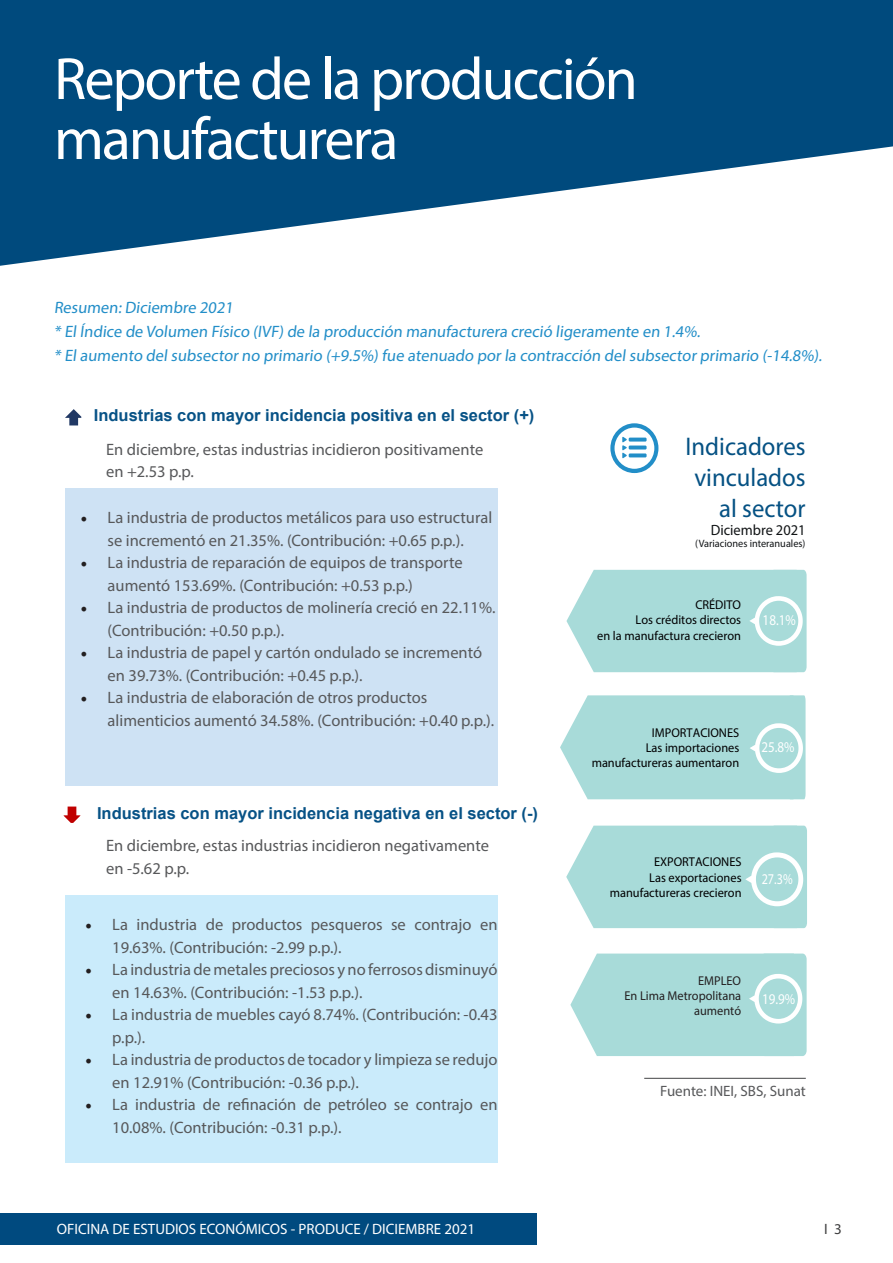
<style>
.page{position:relative;width:893px;height:1263px;background:#fff}
.page>*{position:absolute;margin:0;border:0;box-sizing:border-box;transform-origin:0 0}
.t1{font:60px/60px "Myriad Pro";letter-spacing:-.035em;color:#fff}
.t2{font:700 25.65px/30.8px "Pluto Sans Cond";color:#055183;text-align:right}
.t3{font:16.5px/22.5px "Myriad Pro";color:#57585a}
.t4{font:16.5px "Myriad Pro";color:#228ec8}
.t5{font:700 16.5px "Arial";color:#075286}
.t6{font:15px "Myriad Pro";color:#fff}
.t7{font:15px "Myriad Pro";color:#57585a}
.t8{font:15px "Myriad Pro";color:#3e3e3f}
.t9{font:700 14.85px "Pluto Sans Cond";color:#fff;scale:.87 1}
.t10{font:700 14.85px "Pluto Sans Cond";color:#111416}
.t11{font:700 14.85px "Pluto Sans Cond";color:#fff;scale:.82 1}
.t12{font:12.75px/15.3px "Pluto Sans Cond";color:#000001;text-align:right}
.t13{font:12.75px/15.3px "Pluto Sans Cond";color:#231f20;text-align:right}
.t14{font:300 10.65px "Pluto Sans Cond";color:#111416}
.s1{font-family:"Minion Pro";font-size:18px;color:#231f20}
.s2{font-weight:700}
</style>
<div class="page">
<div style="left:0;top:1213px;width:536px;height:32px;background:#004a7f"></div>
<svg style="left:0;top:0;width:893px;height:266px;fill:#004a7d"></svg>
<svg style="left:612px;top:425px;width:44px;height:46px"></svg>
<div style="left:610px;top:423px;width:48px;height:50px;border:4px solid #228ec8;border-radius:50%"></div>
<svg style="left:622px;top:437px;width:25px;height:21px"></svg>
<svg style="left:566px;top:826px;width:241px;height:102px;background:#afdedc"></svg>
<svg style="left:566px;top:570px;width:241px;height:102px;background:#afdedc"></svg>
<svg style="left:560px;top:695px;width:245px;height:104px;background:#afdedc"></svg>
<svg style="left:570px;top:953px;width:237px;height:103px;background:#b0dedc"></svg>
<hr style="left:644px;top:1078px;width:162px;height:1px;background:#57585a">
<div style="left:65px;top:488px;width:432px;height:298px;background:#cee2f4"></div>
<svg style="left:65px;top:409px;width:16px;height:16px"></svg>
<svg style="left:64px;top:806px;width:16px;height:17px"></svg>
<div style="left:66px;top:895px;width:431px;height:268px;background:#caebfb"></div>
<p class="t1" style="left:54px;top:48px;width:585px">Reporte de la producción manufacturera</p>
<p class="t4" style="left:54px;top:297px;width:183px">Resumen: Diciembre 2021</p>
<p class="t4" style="left:54px;top:321px;width:650px">* El Índice de Volumen Físico (IVF) de la producción manufacturera creció ligeramente en 1.4%.</p>
<p class="t4" style="left:54px;top:345px;width:772px">* El aumento del subsector no primario (+9.5%) fue atenuado por la contracción del subsector primario (-14.8%).</p>
<p class="t5" style="left:94px;top:404px;width:442px">Industrias con mayor incidencia positiva en el sector (+)</p>
<p class="t3" style="left:106px;top:438px;width:379px">En diciembre, estas industrias incidieron positivamente en +2.53 p.p.</p>
<p class="t3" style="left:81px;top:506px;width:413px;text-align:center"><span class="s1">•</span> La industria de productos metálicos para uso estructural se incrementó en 21.35%. (Contribución: +0.65 p.p.).</p>
<p class="t3" style="left:108px;top:551px;width:356px;text-indent:-27px"><span class="s1">•</span> La industria de reparación de equipos de transporte aumentó 153.69%. (Contribución: +0.53 p.p.)</p>
<p class="t3" style="left:108px;top:596px;width:389px;text-indent:-27px"><span class="s1">•</span> La industria de productos de molinería creció en 22.11%. (Contribución: +0.50 p.p.).</p>
<p class="t3" style="left:108px;top:641px;width:376px;text-indent:-27px"><span class="s1">•</span> La industria de papel y cartón ondulado se incrementó en 39.73%. (Contribución: +0.45 p.p.).</p>
<p class="t3" style="left:108px;top:686px;width:388px;text-indent:-27px"><span class="s1">•</span> La industria de elaboración de otros productos alimenticios aumentó 34.58%. (Contribución: +0.40 p.p.).</p>
<p class="t5" style="left:97px;top:802px;width:443px">Industrias con mayor incidencia negativa en el sector (-)</p>
<p class="t3" style="left:106px;top:834px;width:384px">En diciembre, estas industrias incidieron negativamente en -5.62 p.p.</p>
<p class="t3" style="left:112px;top:913px;width:387px;text-indent:-27px"><span class="s1">•</span> La industria de productos pesqueros se contrajo en<br>19.63%. (Contribución: -2.99 p.p.).</p>
<p class="t3" style="left:112px;top:958px;width:387px;text-indent:-27px"><span class="s1">•</span> La industria de metales preciosos y no ferrosos disminuyó en 14.63%. (Contribución: -1.53 p.p.).</p>
<p class="t3" style="left:112px;top:1003px;width:387px;text-indent:-27px"><span class="s1">•</span> La industria de muebles cayó 8.74%. (Contribución: -0.43 p.p.).</p>
<p class="t3" style="left:112px;top:1048px;width:387px;text-indent:-27px"><span class="s1">•</span> La industria de productos de tocador y limpieza se redujo en 12.91% (Contribución: -0.36 p.p.).</p>
<p class="t3" style="left:112px;top:1093px;width:387px;text-indent:-27px"><span class="s1">•</span> La industria de refinación de petróleo se contrajo en<br>10.08%. (Contribución: -0.31 p.p.).</p>
<p class="t2" style="left:685px;top:431px;width:122px">Indicadores vinculados al sector</p>
<p class="t10" style="left:711px;top:520px;width:96px">Diciembre 2021</p>
<p class="t14" style="left:695px;top:537px;width:112px">(Variaciones interanuales)</p>
<p class="t12" style="left:597px;top:597px;width:145px">CRÉDITO<br>Los créditos directos<br>en la manufactura <span class="s2">crecieron</span></p>
<p class="t9" style="left:763px;top:611px;width:40px">18.1%</p>
<p class="t12" style="left:592px;top:724px;width:149px">IMPORTACIONES<br>Las importaciones manufactureras <span class="s2">aumentaron</span></p>
<p class="t9" style="left:761px;top:738px;width:40px">25.8%</p>
<p class="t12" style="left:610px;top:854px;width:133px">EXPORTACIONES<br>Las exportaciones manufactureras <span class="s2">crecieron</span></p>
<p class="t11" style="left:762px;top:870px;width:39px">27.3%</p>
<p class="t13" style="left:624px;top:972px;width:118px">EMPLEO<br>En Lima Metropolitana <span class="s2">aumentó</span></p>
<p class="t9" style="left:762px;top:990px;width:40px">19.9%</p>
<p class="t7" style="left:660px;top:1082px;width:147px">Fuente: INEI, SBS, Sunat</p>
<p class="t6" style="left:57px;top:1220px;width:420px">OFICINA DE ESTUDIOS ECONÓMICOS - PRODUCE / DICIEMBRE 2021</p>
<p class="t8" style="left:824px;top:1220px;width:19px">I 3</p>
</div>
